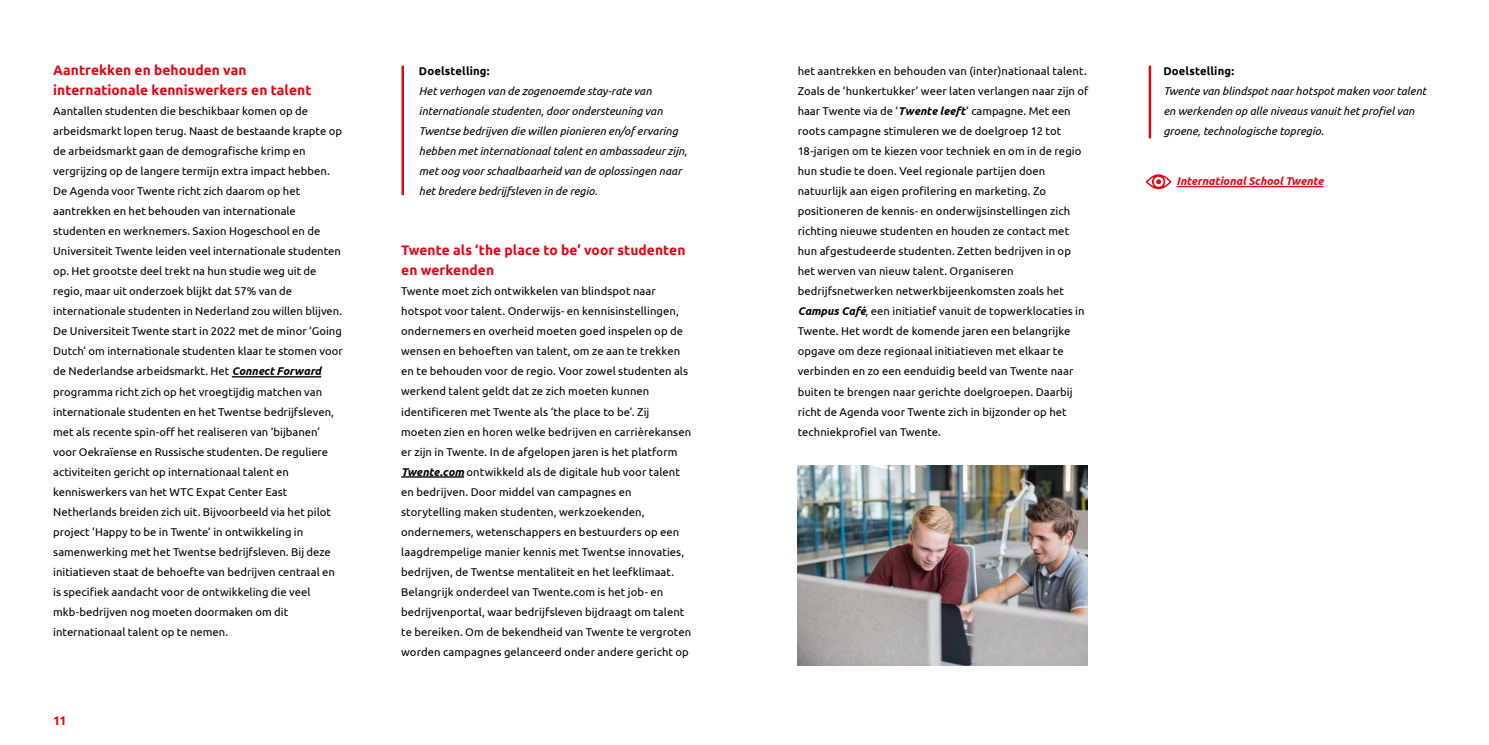
<style>
.page{position:relative;width:1489px;height:745px;background:#fff}
.page>*{position:absolute;margin:0;border:0;box-sizing:border-box;transform-origin:0 0}
.t1{font:700 13.75px/20px "Ubuntu";letter-spacing:.005em;color:#e30613}
.t2{font:700 12.5px "Ubuntu";color:#e30613}
.t3{font:11.25px/20px "Ubuntu";letter-spacing:.005em;color:#000}
.t4{font:italic 11.25px/20px "Ubuntu";color:#000}
.t5{font:700 11.25px "Ubuntu";letter-spacing:.015em;color:#000}
.t6{font:italic 700 11.25px "Ubuntu";color:#e30613}
.s1{font-weight:700;font-style:italic}
</style>
<div class="page">
<hr style="left:232px;top:376px;width:89px;height:1px;background:#000">
<hr style="left:401px;top:476px;width:63px;height:1px;background:#000">
<hr style="left:1176px;top:186px;width:147px;height:1px;background:#e30613">
<svg style="left:1145px;top:174px;width:26px;height:15px"></svg>
<img style="left:797px;top:465px;width:290px;height:200px">
<hr style="left:401px;top:66px;width:3px;height:129px;background:#e30613">
<hr style="left:1148px;top:66px;width:3px;height:72px;background:#e30613">
<p class="t1" style="left:53px;top:60px;width:260px">Aantrekken en behouden van internationale kenniswerkers en talent</p>
<p class="t3" style="left:53px;top:101px;width:291px">Aantallen studenten die beschikbaar komen op de arbeidsmarkt lopen terug. Naast de bestaande krapte op de arbeidsmarkt gaan de demografische krimp en vergrijzing op de langere termijn extra impact hebben.<br>De Agenda voor Twente richt zich daarom op het aantrekken en het behouden van internationale studenten en werknemers. Saxion Hogeschool en de Universiteit Twente leiden veel internationale studenten op. Het grootste deel trekt na hun studie weg uit de regio, maar uit onderzoek blijkt dat 57% van de internationale studenten in Nederland zou willen blijven.<br>De Universiteit Twente start in 2022 met de minor ‘Going Dutch’ om internationale studenten klaar te stomen voor de Nederlandse arbeidsmarkt. Het <span class="s1">Connect Forward </span>programma richt zich op het vroegtijdig matchen van internationale studenten en het Twentse bedrijfsleven, met als recente spin-off het realiseren van ‘bijbanen’ voor Oekraïense en Russische studenten. De reguliere activiteiten gericht op internationaal talent en kenniswerkers van het WTC Expat Center East Netherlands breiden zich uit. Bijvoorbeeld via het pilot project ‘Happy to be in Twente’ in ontwikkeling in samenwerking met het Twentse bedrijfsleven. Bij deze initiatieven staat de behoefte van bedrijven centraal en is specifiek aandacht voor de ontwikkeling die veel mkb-bedrijven nog moeten doormaken om dit internationaal talent op te nemen.</p>
<p class="t2" style="left:53px;top:712px;width:15px">11</p>
<p class="t5" style="left:419px;top:64px;width:72px">Doelstelling:</p>
<p class="t4" style="left:419px;top:81px;width:270px">Het verhogen van de zogenoemde stay-rate van internationale studenten, door ondersteuning van Twentse bedrijven die willen pionieren en/of ervaring hebben met internationaal talent en ambassadeur zijn, met oog voor schaalbaarheid van de oplossingen naar het bredere bedrijfsleven in de regio.</p>
<p class="t1" style="left:401px;top:240px;width:286px">Twente als ‘the place to be’ voor studenten en werkenden</p>
<p class="t3" style="left:401px;top:281px;width:291px">Twente moet zich ontwikkelen van blindspot naar hotspot voor talent. Onderwijs- en kennisinstellingen, ondernemers en overheid moeten goed inspelen op de wensen en behoeften van talent, om ze aan te trekken en te behouden voor de regio. Voor zowel studenten als werkend talent geldt dat ze zich moeten kunnen identificeren met Twente als ‘the place to be’. Zij moeten zien en horen welke bedrijven en carrièrekansen er zijn in Twente. In de afgelopen jaren is het platform <span class="s1">Twente.com</span> ontwikkeld als de digitale hub voor talent en bedrijven. Door middel van campagnes en storytelling maken studenten, werkzoekenden, ondernemers, wetenschappers en bestuurders op een laagdrempelige manier kennis met Twentse innovaties, bedrijven, de Twentse mentaliteit en het leefklimaat.<br>Belangrijk onderdeel van Twente.com is het job- en bedrijvenportal, waar bedrijfsleven bijdraagt om talent te bereiken. Om de bekendheid van Twente te vergroten worden campagnes gelanceerd onder andere gericht op</p>
<p class="t3" style="left:797px;top:61px;width:292px">het aantrekken en behouden van (inter)nationaal talent.<br>Zoals de ‘hunkertukker’ weer laten verlangen naar zijn of haar Twente via de ‘<span class="s1">Twente leeft</span>’ campagne. Met een roots campagne stimuleren we de doelgroep 12 tot 18-jarigen om te kiezen voor techniek en om in de regio hun studie te doen. Veel regionale partijen doen natuurlijk aan eigen profilering en marketing. Zo positioneren de kennis- en onderwijsinstellingen zich richting nieuwe studenten en houden ze contact met hun afgestudeerde studenten. Zetten bedrijven in op het werven van nieuw talent. Organiseren bedrijfsnetwerken netwerkbijeenkomsten zoals het <span class="s1">Campus Café</span>, een initiatief vanuit de topwerklocaties in Twente. Het wordt de komende jaren een belangrijke opgave om deze regionaal initiatieven met elkaar te verbinden en zo een eenduidig beeld van Twente naar buiten te brengen naar gerichte doelgroepen. Daarbij richt de Agenda voor Twente zich in bijzonder op het techniekprofiel van Twente.</p>
<p class="t5" style="left:1163px;top:64px;width:72px">Doelstelling:</p>
<p class="t4" style="left:1163px;top:81px;width:264px">Twente van blindspot naar hotspot maken voor talent en werkenden op alle niveaus vanuit het profiel van groene, technologische topregio.</p>
<p class="t6" style="left:1176px;top:174px;width:148px">International School Twente</p>
</div>
